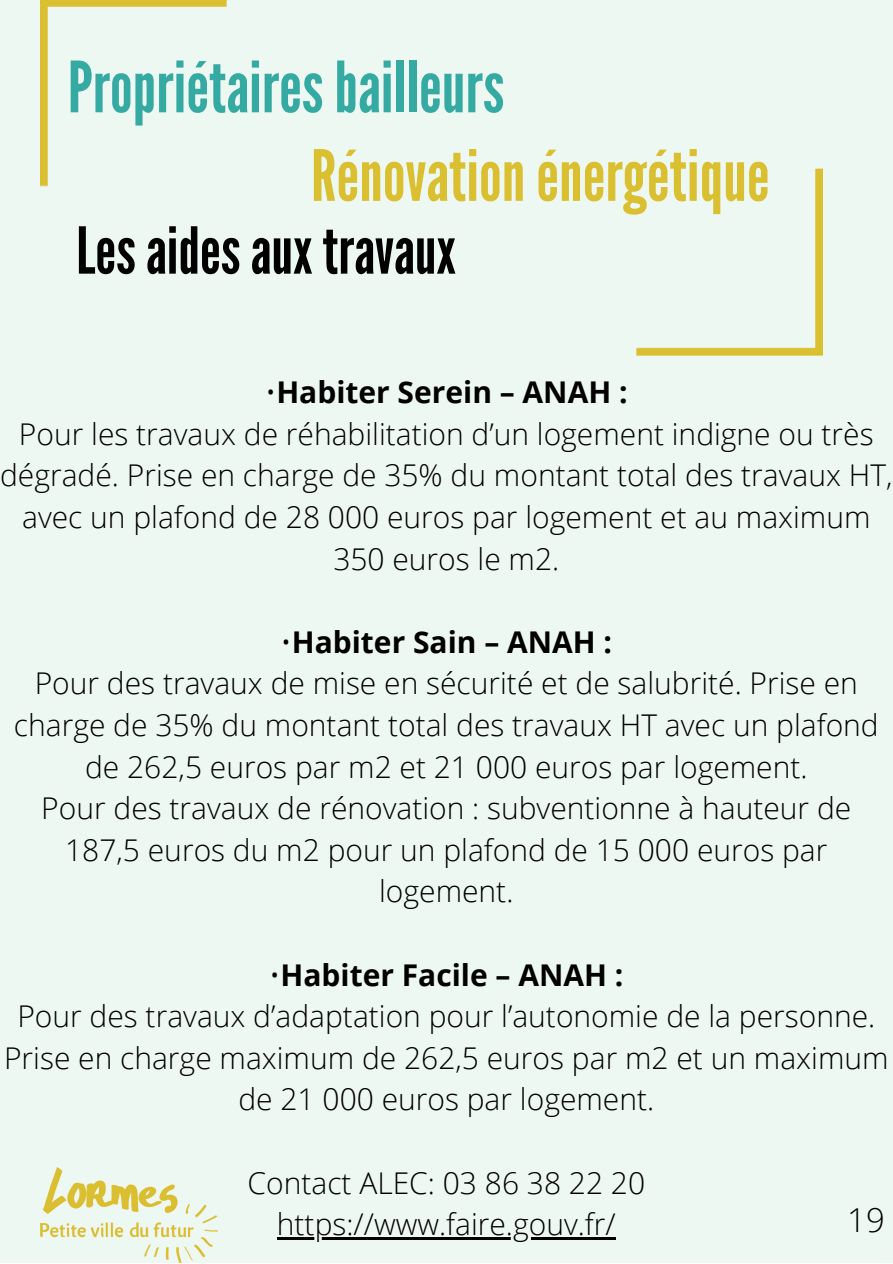
<style>
.page{position:relative;width:893px;height:1264px;background:#fff}
.page>*{position:absolute;margin:0;border:0;box-sizing:border-box;transform-origin:0 0}
.t1{font:70.5px "League Gothic";color:#34aaa2}
.t2{font:70.5px "League Gothic";color:#dabf30}
.t3{font:64.5px "League Gothic";color:#000}
.t4{font:300 33px "Open Sans";color:#000}
.t5{font:300 30px/41.5px "Open Sans";color:#000;text-align:center}
.t6{font:700 30px "Open Sans";color:#000}
.s1{font-weight:300}
</style>
<div class="page">
<div style="left:0;top:0;width:892px;height:1262px;background:#eef8f2"></div>
<img style="left:40px;top:0;width:782px;height:355px">
<hr style="left:277px;top:1237px;width:338px;height:2px;background:#000">
<img style="left:40px;top:1167px;width:177px;height:95px">
<p class="t1" style="left:68px;top:46px;width:438px">Propriétairesbailleurs</p>
<p class="t2" style="left:311px;top:135px;width:460px">Rénovationénergétique</p>
<p class="t3" style="left:76px;top:213px;width:381px">Lesaidesaux travaux</p>
<p class="t6" style="left:265px;top:371px;width:364px"><span class="s1">•</span>Habiter Serein – ANAH :</p>
<p class="t5" style="left:0;top:412px;width:893px">Pour les travaux de réhabilitation d’un logement indigne ou très dégradé. Prise en charge de 35% du montant total des travaux HT, avec un plafond de 28 000 euros par logement et au maximum 350 euros le m2.</p>
<p class="t6" style="left:280px;top:620px;width:333px"><span class="s1">•</span>Habiter Sain – ANAH :</p>
<p class="t5" style="left:14px;top:662px;width:866px">Pour des travaux de mise en sécurité et de salubrité. Prise en charge de 35% du montant total des travaux HT avec un plafond de 262,5 euros par m2 et 21 000 euros par logement.</p>
<p class="t5" style="left:41px;top:786px;width:811px">Pour des travaux de rénovation : subventionne à hauteur de<br>187,5 euros du m2 pour un plafond de 15 000 euros par logement.</p>
<p class="t6" style="left:269px;top:953px;width:355px"><span class="s1">•</span>Habiter Facile – ANAH :</p>
<p class="t5" style="left:4px;top:994px;width:886px">Pour des travaux d’adaptation pour l’autonomie de la personne.<br>Prise en charge maximum de 262,5 euros par m2 et un maximum de 21 000 euros par logement.</p>
<p class="t5" style="left:247px;top:1161px;width:399px">Contact ALEC: 03 86 38 22 20</p>
<p class="t5" style="left:277px;top:1202px;width:340px">https://www.faire.gouv.fr/</p>
<p class="t4" style="left:847px;top:1196px;width:39px">19</p>
</div>
